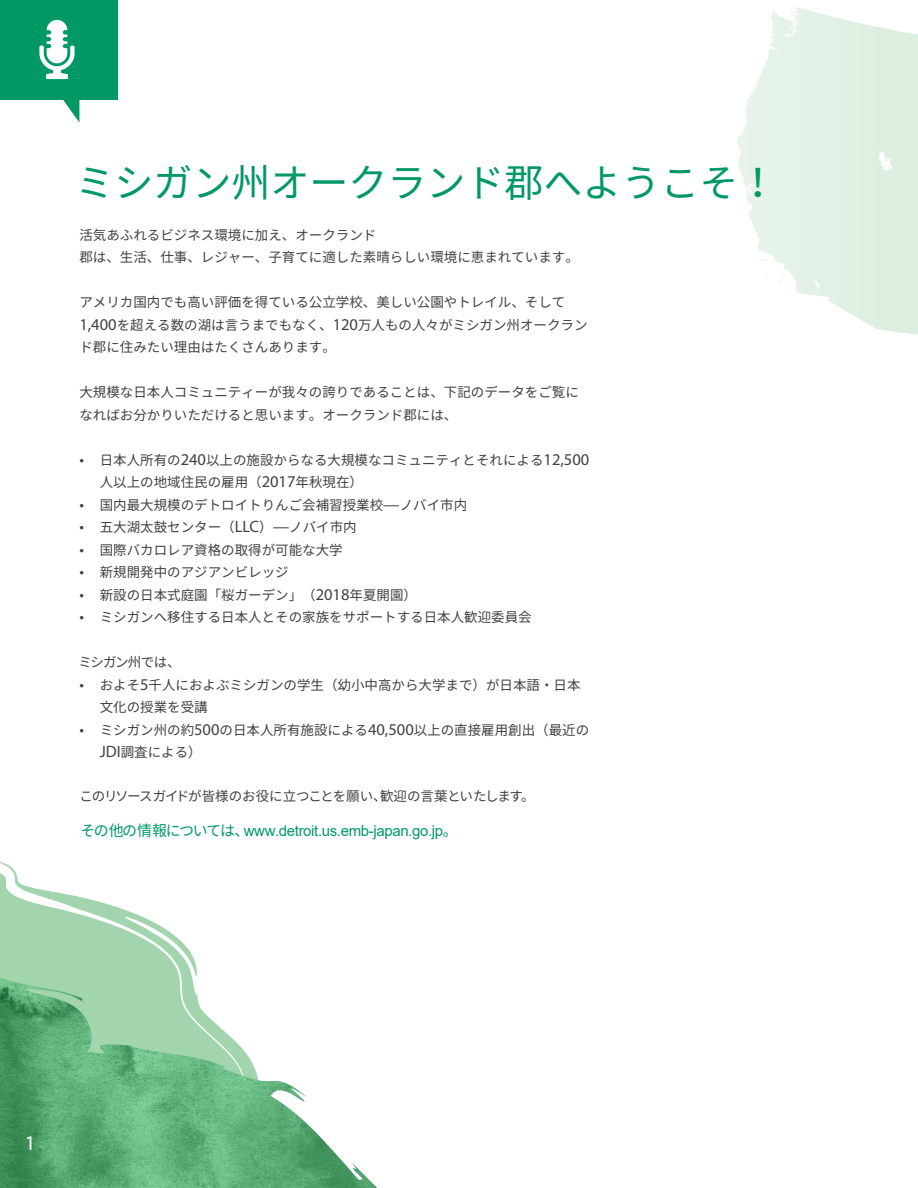
<style>
.page{position:relative;width:918px;height:1188px;background:#fff}
.page>*{position:absolute;margin:0;border:0;box-sizing:border-box;transform-origin:0 0}
.t1{font:39px "Noto Sans CJ Kjp";color:#096}
.t2{font:21px "Myriad Pro";color:#fff}
.t3{font:15px "Arial";letter-spacing:-.025em;color:#096}
.t4{font:13.5px/22.5px "Noto Sans CJ Kjp";color:#414042}
.t5{font:13.5px "Noto Sans CJ Kjp";letter-spacing:-.06em;color:#414042}
.s1{font-family:"Myriad Pro";font-size:16.5px}
.s2{font-family:"Noto Sans CJ Kjp"}
</style>
<div class="page">
<svg style="left:737px;top:7px;width:181px;height:328px;fill:#e3f1e6"></svg>
<svg style="left:787px;top:11px;width:10px;height:26px"></svg>
<svg style="left:0;top:862px;width:197px;height:116px;fill:#a2d5ae"></svg>
<img style="left:0;top:978px;width:377px;height:210px">
<svg style="left:115px;top:1035px;width:60px;height:14px"></svg>
<div style="left:0;top:0;width:118px;height:99px;background:#096"></div>
<svg style="left:39px;top:20px;width:40px;height:102px"></svg>
<h1 class="t1" style="left:76px;top:160px;width:704px">ミシガン州オークランド郡へようこそ！</h1>
<p class="t4" style="left:79px;top:224px;width:501px">活気あふれるビジネス環境に加え、オークランド<br>郡は、生活、仕事、レジャー、子育てに適した素晴らしい環境に恵まれています。</p>
<p class="t4" style="left:79px;top:291px;width:510px">アメリカ国内でも高い評価を得ている公立学校、美しい公園やトレイル、そして<br><span class="s1">1,400</span>を超える数の湖は言うまでもなく、<span class="s1">120</span>万人もの人々がミシガン州オークランド郡に住みたい理由はたくさんあります。</p>
<p class="t4" style="left:79px;top:381px;width:501px">大規模な日本人コミュニティーが我々の誇りであることは、下記のデータをご覧になればお分かりいただけると思います。オークランド郡には、</p>
<p class="t4" style="left:100px;top:449px;width:491px;text-indent:-20px"><span class="s1">•</span> 日本人所有の<span class="s1">240</span>以上の施設からなる大規模なコミュニティとそれによる<span class="s1">12,500</span>人以上の地域住民の雇用（<span class="s1">2017</span>年秋現在）</p>
<p class="t4" style="left:79px;top:494px;width:389px"><span class="s1">•</span> 国内最大規模のデトロイトりんご会補習授業校<span class="s1">—</span>ノバイ市内</p>
<p class="t4" style="left:79px;top:516px;width:279px"><span class="s1">•</span> 五大湖太鼓センター（<span class="s1">LLC</span>）<span class="s1">—</span>ノバイ市内</p>
<p class="t4" style="left:79px;top:539px;width:265px"><span class="s1">•</span> 国際バカロレア資格の取得が可能な大学</p>
<p class="t4" style="left:79px;top:561px;width:211px"><span class="s1">•</span> 新規開発中のアジアンビレッジ</p>
<p class="t4" style="left:79px;top:584px;width:339px"><span class="s1">•</span> 新設の日本式庭園「桜ガーデン」（<span class="s1">2018</span>年夏開園）</p>
<p class="t4" style="left:79px;top:606px;width:454px"><span class="s1">•</span> ミシガンへ移住する日本人とその家族をサポートする日本人歓迎委員会</p>
<p class="t5" style="left:78px;top:655px;width:104px">ミシガン州では、</p>
<p class="t4" style="left:100px;top:674px;width:482px;text-indent:-20px"><span class="s1">•</span> およそ<span class="s1">5</span>千人におよぶミシガンの学生（幼小中高から大学まで）が日本語・日本文化の授業を受講</p>
<p class="t4" style="left:100px;top:719px;width:491px;text-indent:-20px"><span class="s1">•</span> ミシガン州の約<span class="s1">500</span>の日本人所有施設による<span class="s1">40,500</span>以上の直接雇用創出（最近の<br><span class="s1">JDI</span>調査による）</p>
<p class="t4" style="left:79px;top:785px;width:457px">このリソースガイドが皆様のお役に立つことを願い、歓迎の言葉といたします。</p>
<p class="t3" style="left:80px;top:821px;width:379px"><span class="s2">その他の情報については、</span>www.detroit.us.emb-japan.go.jp<span class="s2">。</span></p>
<h2 class="t2" style="left:25px;top:1130px;width:12px">1</h2>
</div>
